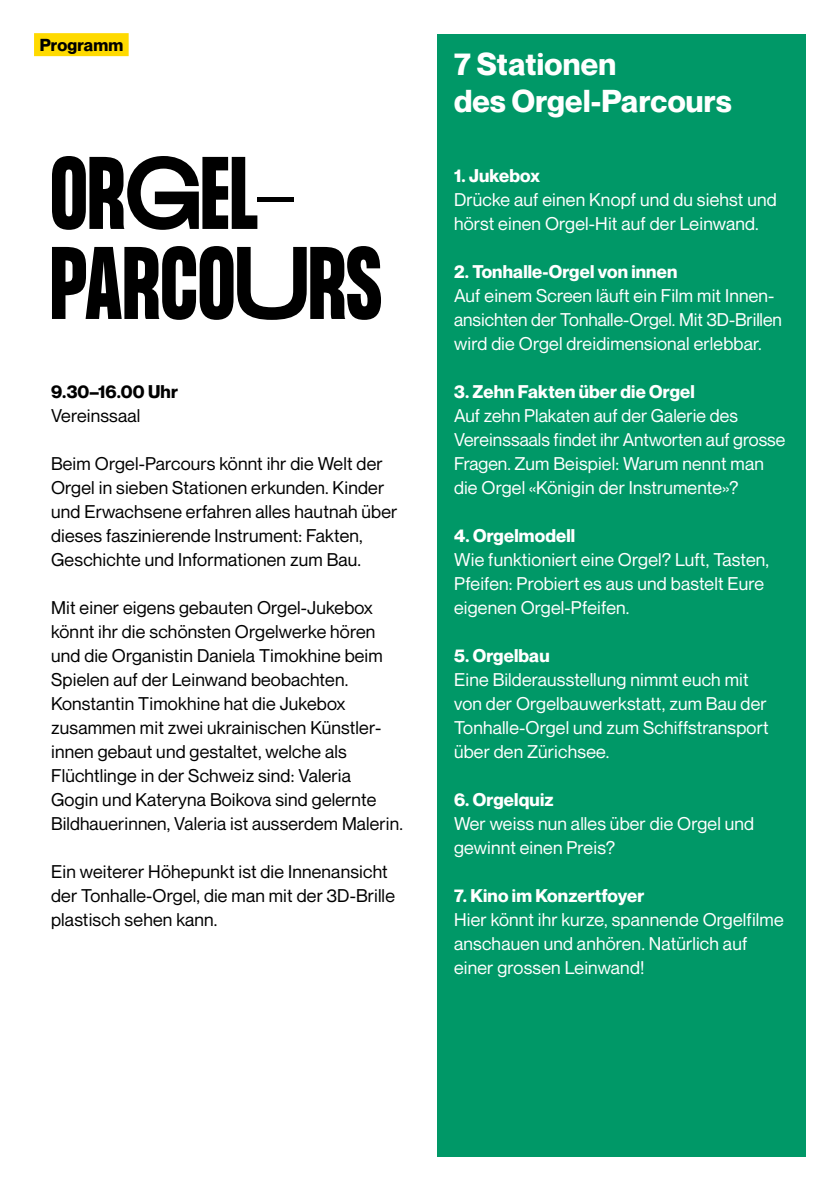
<style>
.page{position:relative;width:840px;height:1191px;background:#fff}
.page>*{position:absolute;margin:0;border:0;box-sizing:border-box;transform-origin:0 0}
.t1{font:700 90px/90px "Formula Condensed";letter-spacing:.02em;color:#000}
.t2{font:700 31px/37px "Neue Montreal";letter-spacing:.01em;color:#fff}
.t3{font:18px/24px "Neue Montreal";letter-spacing:.01em;color:#fff}
.t4{font:18px/24px "Neue Montreal";letter-spacing:.01em;color:#000}
.t5{font:700 18px "Neue Montreal";letter-spacing:.01em;color:#fff}
.t6{font:700 18px "Neue Montreal";letter-spacing:.01em;color:#000}
.t7{font:700 17px "Neue Montreal";letter-spacing:.01em;color:#000}
</style>
<div class="page">
<div style="left:34px;top:33px;width:95px;height:23px;background:#ffda00"></div>
<div style="left:437px;top:34px;width:368px;height:1123px;background:#009867"></div>
<p class="t7" style="left:40px;top:35px;width:85px">Programm</p>
<h1 class="t1" style="left:51px;top:153px;width:332px">ORGEL-<br>PARCOURS</h1>
<p class="t6" style="left:51px;top:380px;width:128px">9.30–16.00 Uhr</p>
<p class="t4" style="left:51px;top:404px;width:91px">Vereinssaal</p>
<p class="t4" style="left:51px;top:452px;width:347px">Beim Orgel-Parcours könnt ihr die Welt der Orgel in sieben Stationen erkunden. Kinder und Erwachsene erfahren alles hautnah über dieses faszinierende Instrument: Fakten, Geschichte und Informationen zum Bau.</p>
<p class="t4" style="left:51px;top:596px;width:353px">Mit einer eigens gebauten Orgel-Jukebox könnt ihr die schönsten Orgelwerke hören und die Organistin Daniela Timokhine beim Spielen auf der Leinwand beobachten.<br>Konstantin Timokhine hat die Jukebox zusammen mit zwei ukrainischen Künstler&shy;innen gebaut und gestaltet, welche als Flüchtlinge in der Schweiz sind: Valeria<br>Gogin und Kateryna Boikova sind gelernte Bildhauerinnen, Valeria ist ausserdem Malerin.</p>
<p class="t4" style="left:51px;top:860px;width:345px">Ein weiterer Höhepunkt ist die Innenansicht der Tonhalle-Orgel, die man mit der 3D-Brille plastisch sehen kann.</p>
<h2 class="t2" style="left:454px;top:45px;width:279px">7 Stationen<br>des Orgel-Parcours</h2>
<p class="t5" style="left:454px;top:164px;width:87px">1. Jukebox</p>
<p class="t3" style="left:454px;top:188px;width:324px">Drücke auf einen Knopf und du siehst und hörst einen Orgel-Hit auf der Leinwand.</p>
<p class="t5" style="left:454px;top:260px;width:225px">2. Tonhalle-Orgel von innen</p>
<p class="t3" style="left:454px;top:284px;width:329px">Auf einem Screen läuft ein Film mit Innen&shy;ansichten der Tonhalle-Orgel. Mit 3D-Brillen wird die Orgel dreidimensional erlebbar.</p>
<p class="t5" style="left:454px;top:380px;width:242px">3. Zehn Fakten über die Orgel</p>
<p class="t3" style="left:454px;top:404px;width:333px">Auf zehn Plakaten auf der Galerie des Vereinssaals findet ihr Antworten auf grosse Fragen. Zum Beispiel: Warum nennt man die Orgel «Königin der Instrumente»?</p>
<p class="t5" style="left:454px;top:524px;width:122px">4. Orgelmodell</p>
<p class="t3" style="left:454px;top:548px;width:316px">Wie funktioniert eine Orgel? Luft, Tasten,<br>Pfeifen: Probiert es aus und bastelt Eure eigenen Orgel-Pfeifen.</p>
<p class="t5" style="left:454px;top:644px;width:97px">5. Orgelbau</p>
<p class="t3" style="left:454px;top:668px;width:316px">Eine Bilderausstellung nimmt euch mit von der Orgelbauwerkstatt, zum Bau der Tonhalle-Orgel und zum Schiffstransport über den Zürichsee.</p>
<p class="t5" style="left:454px;top:788px;width:101px">6. Orgelquiz</p>
<p class="t3" style="left:454px;top:812px;width:301px">Wer weiss nun alles über die Orgel und gewinnt einen Preis?</p>
<p class="t5" style="left:454px;top:884px;width:192px">7. Kino im Konzertfoyer</p>
<p class="t3" style="left:454px;top:908px;width:331px">Hier könnt ihr kurze, spannende Orgelfilme anschauen und anhören. Natürlich auf einer grossen Leinwand!</p>
</div>
